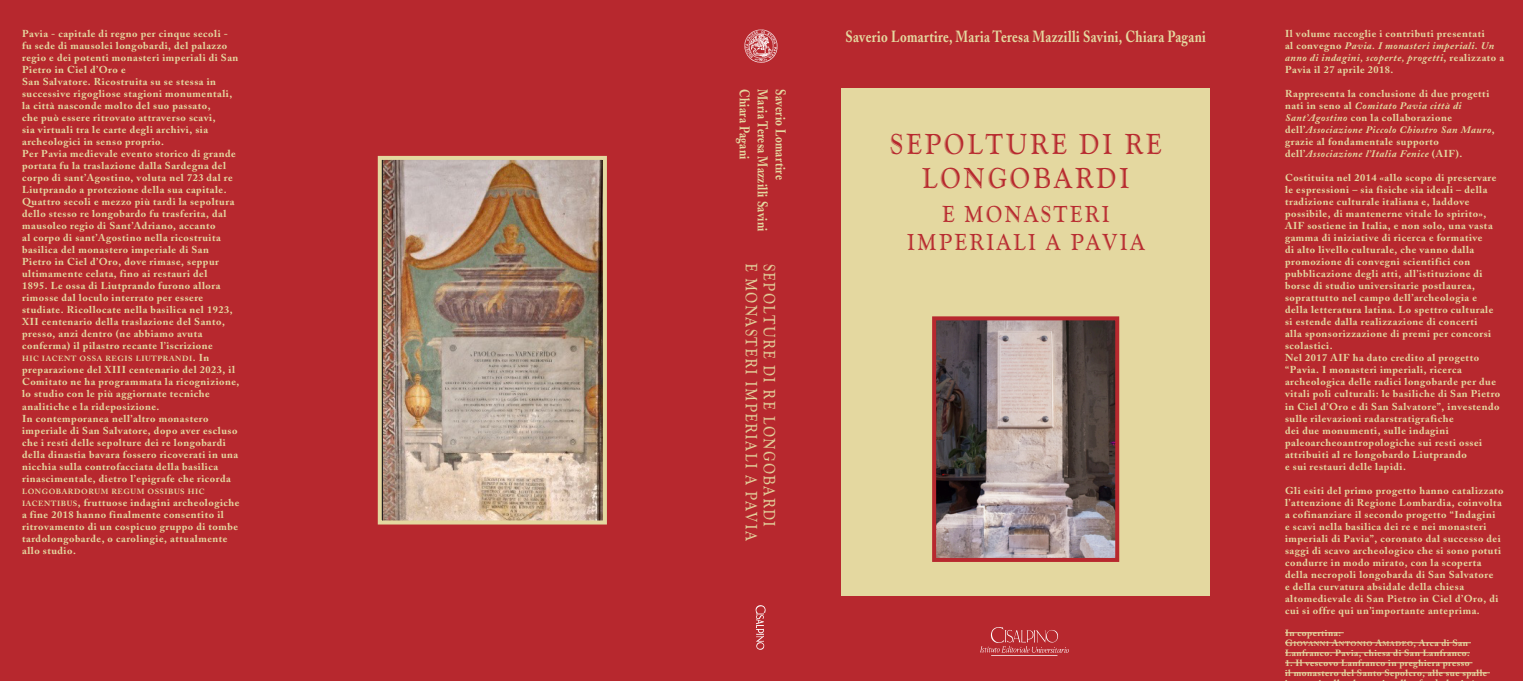
<style>
.page{position:relative;width:1523px;height:681px;background:#fff}
.page>*{position:absolute;margin:0;border:0;box-sizing:border-box;transform-origin:0 0}
.Normale{font:30px "Goudy Han D";letter-spacing:.1em;color:#b7282e;scale:.9 1}
.Normale-2{font:24px "Goudy Han D";letter-spacing:.1em;color:#b7282e;scale:.9 1}
.t1{font:17px "Goudy Han D";letter-spacing:.1em;color:#e4d8a0;scale:.85 1}
.t2{font:700 16px "Adobe Caslon";letter-spacing:.025em;color:#e4d8a0;scale:.8 1}
.t3{font:700 14px "Adobe Caslon";letter-spacing:.025em;color:#e4d8a0;scale:.8 1}
.Normale-3{font:700 10px/12px "Adobe Caslon";letter-spacing:.05em;color:#e4d8a0}
.Normale-4{font:italic 700 10px "Adobe Caslon";letter-spacing:.05em;color:#e4d8a0}
.Normale-5{font:700 9px "Adobe Caslon";letter-spacing:.05em;color:#e4d8a0}
.Normale-6{font:700 7.5px "Adobe Caslon";letter-spacing:.065em;color:#e4d8a0}
.Normale-7{font:700 6.8px "Adobe Caslon";letter-spacing:.065em;color:#e4d8a0}
.s1{font-size:10px}
.s2{font-size:7.5px}
.s3{font-style:italic}
.s4{font-style:normal}
.s5{font-size:9px}
</style>
<div class="page">
<div style="left:0;top:0;width:1522px;height:680px;background:#b7282e"></div>
<img style="left:755px;top:605px;width:10px;height:44px">
<img style="left:744px;top:29px;width:33px;height:33px">
<hr style="left:1284px;top:632px;width:59px;height:1px;background:#e4d8a0">
<hr style="left:1284px;top:642px;width:186px;height:1px;background:#e4d8a0">
<hr style="left:1284px;top:652px;width:185px;height:1px;background:#e4d8a0">
<hr style="left:1284px;top:662px;width:188px;height:1px;background:#e4d8a0">
<hr style="left:1284px;top:672px;width:205px;height:1px;background:#e4d8a0">
<div style="left:841px;top:88px;width:368px;height:507px;background:#e4d8a0"></div>
<img style="left:980px;top:627px;width:88px;height:26px">
<img style="left:937px;top:321px;width:177px;height:235px">
<div style="left:932px;top:316px;width:187px;height:245px;border:4px solid #b7282e"></div>
<img style="left:383px;top:161px;width:219px;height:358px">
<div style="left:378px;top:156px;width:229px;height:368px;border:4px solid #e4d8a0"></div>
<p class="Normale-3" style="left:22px;top:28px;width:218px">Pavia - capitale di regno per cinque secoli - fu sede di mausolei longobardi, del palazzo regio e dei potenti monasteri imperiali di San Pietro in Ciel d’Oro e</p>
<p class="Normale-3" style="left:22px;top:76px;width:212px">San Salvatore. Ricostruita su se stessa in successive rigogliose stagioni monumentali, la città nasconde molto del suo passato,<br>che può essere ritrovato attraverso scavi,<br>sia virtuali tra le carte degli archivi, sia archeologici in senso proprio.</p>
<p class="Normale-3" style="left:22px;top:148px;width:215px">Per Pavia medievale evento storico di grande portata fu la traslazione dalla Sardegna del corpo di sant’Agostino, voluta nel 723 dal re Liutprando a protezione della sua capitale.<br>Quattro secoli e mezzo più tardi la sepoltura dello stesso re longobardo fu trasferita, dal mausoleo regio di Sant’Adriano, accanto<br>al corpo di sant’Agostino nella ricostruita basilica del monastero imperiale di San Pietro in Ciel d’Oro, dove rimase, seppur ultimamente celata, fino ai restauri del<br>1895. Le ossa di Liutprando furono allora rimosse dal loculo interrato per essere studiate. Ricollocate nella basilica nel 1923, XII centenario della traslazione del Santo, presso, anzi dentro (ne abbiamo avuta conferma) il pilastro recante l’iscrizione</p>
<p class="Normale-6" style="left:22px;top:354px;width:189px">HIC IACENT OSSA REGIS LIUTPRANDI<span class="s1">. In</span></p>
<p class="Normale-3" style="left:22px;top:364px;width:219px">preparazione del XIII centenario del 2023, il Comitato ne ha programmata la ricognizione, lo studio con le più aggiornate tecniche analitiche e la rideposizione.</p>
<p class="Normale-3" style="left:22px;top:412px;width:217px">In contemporanea nell’altro monastero imperiale di San Salvatore, dopo aver escluso che i resti delle sepolture dei re longobardi della dinastia bavara fossero ricoverati in una nicchia sulla controfacciata della basilica rinascimentale, dietro l’epigrafe che ricorda</p>
<p class="Normale-6" style="left:22px;top:486px;width:184px">LONGOBARDORUM REGUM OSSIBUS HIC</p>
<p class="Normale-3" style="left:22px;top:496px;width:219px"><span class="s2">IACENTIBUS</span>, fruttuose indagini archeologiche a fine 2018 hanno finalmente consentito il ritrovamento di un cospicuo gruppo di tombe tardolongobarde, o carolingie, attualmente allo studio.</p>
<p class="t3" style="left:771px;top:89px;width:180px;rotate:90deg">Maria Teresa Mazzilli Savini</p>
<p class="t3" style="left:789px;top:89px;width:115px;rotate:90deg">Saverio Lomartire</p>
<p class="t1" style="left:778px;top:263px;width:311px;rotate:90deg">SEPOLTURE DI RE LONGOBARDI</p>
<p class="t3" style="left:753px;top:89px;width:90px;rotate:90deg">Chiara Pagani</p>
<p class="t1" style="left:760px;top:262px;width:329px;rotate:90deg">E MONASTERI IMPERIALI A PAVIA</p>
<p class="t2" style="left:845px;top:27px;width:452px">Saverio Lomartire, Maria Teresa Mazzilli Savini, Chiara Pagani</p>
<p class="Normale" style="left:889px;top:127px;width:303px">SEPOLTURE DI RE</p>
<p class="Normale" style="left:921px;top:161px;width:232px">LONGOBARDI</p>
<p class="Normale-2" style="left:941px;top:201px;width:188px">E MONASTERI</p>
<p class="Normale-2" style="left:906px;top:229px;width:266px">IMPERIALI A PAVIA</p>
<p class="Normale-3" style="left:1284px;top:28px;width:220px">Il volume raccoglie i contributi presentati<br>al convegno <span class="s3">Pavia. I monasteri imperiali. Un anno di indagini, scoperte, progetti</span>, realizzato a Pavia il 27 aprile 2018.</p>
<p class="Normale-3" style="left:1284px;top:88px;width:206px">Rappresenta la conclusione di due progetti nati in seno al <span class="s3">Comitato Pavia città di<br>Sant’Agostino</span> con la collaborazione</p>
<p class="Normale-4" style="left:1284px;top:124px;width:211px"><span class="s4">dell’</span>Associazione Piccolo Chiostro San Mauro<span class="s4">,</span></p>
<p class="Normale-3" style="left:1284px;top:136px;width:155px">grazie al fondamentale supporto</p>
<p class="Normale-4" style="left:1284px;top:148px;width:179px"><span class="s4">dell’</span>Associazione l’Italia Fenice <span class="s4">(AIF).</span></p>
<p class="Normale-3" style="left:1284px;top:172px;width:213px">Costituita nel 2014 «allo scopo di preservare le espressioni – sia fisiche sia ideali – della tradizione culturale italiana e, laddove possibile, di mantenerne vitale lo spirito», AIF sostiene in Italia, e non solo, una vasta gamma di iniziative di ricerca e formative<br>di alto livello culturale, che vanno dalla promozione di convegni scientifici con pubblicazione degli atti, all’istituzione di borse di studio universitarie postlaurea, soprattutto nel campo dell’archeologia e della letteratura latina. Lo spettro culturale si estende dalla realizzazione di concerti alla sponsorizzazione di premi per concorsi scolastici.</p>
<p class="Normale-3" style="left:1284px;top:352px;width:217px">Nel 2017 AIF ha dato credito al progetto “Pavia. I monasteri imperiali, ricerca archeologica delle radici longobarde per due vitali poli culturali: le basiliche di San Pietro in Ciel d’Oro e di San Salvatore”, investendo sulle rilevazioni radarstratigrafiche<br>dei due monumenti, sulle indagini paleoarcheoantropologiche sui resti ossei attribuiti al re longobardo Liutprando</p>
<p class="Normale-3" style="left:1284px;top:460px;width:122px">e sui restauri delle lapidi.</p>
<p class="Normale-3" style="left:1284px;top:484px;width:220px">Gli esiti del primo progetto hanno catalizzato l’attenzione di Regione Lombardia, coinvolta a cofinanziare il secondo progetto “Indagini<br>e scavi nella basilica dei re e nei monasteri imperiali di Pavia”, coronato dal successo dei saggi di scavo archeologico che si sono potuti condurre in modo mirato, con la scoperta della necropoli longobarda di San Salvatore</p>
<p class="Normale-3" style="left:1284px;top:580px;width:215px">e della curvatura absidale della chiesa altomedievale di San Pietro in Ciel d’Oro, di cui si offre qui un’importante anteprima.</p>
<p class="Normale-5" style="left:1284px;top:627px;width:57px">In copertina:</p>
<p class="Normale-7" style="left:1284px;top:639px;width:184px"><span class="s5">G</span>IOVANNI <span class="s5">A</span>NTONIO <span class="s5">A</span>MADEO<span class="s5">, Arca di San</span></p>
<p class="Normale-5" style="left:1284px;top:647px;width:186px">Lanfranco. Pavia, chiesa di San Lanfranco.</p>
<p class="Normale-5" style="left:1284px;top:657px;width:186px">1. Il vescovo Lanfranco in preghiera presso</p>
<p class="Normale-5" style="left:1284px;top:667px;width:203px">il monastero del Santo Sepolcro, alle sue spalle</p>
</div>
